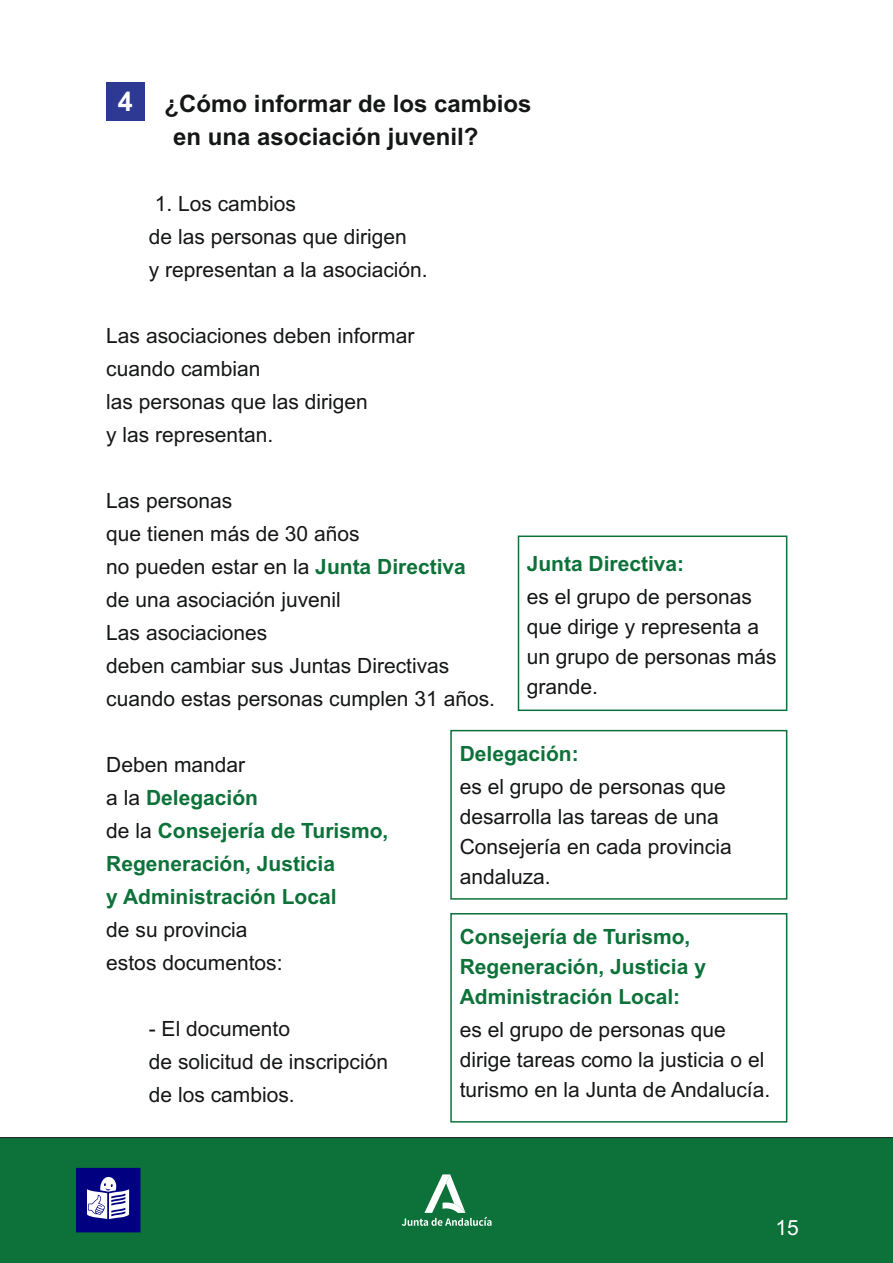
<style>
.page{position:relative;width:893px;height:1263px;background:#fff}
.page>*{position:absolute;margin:0;border:0;box-sizing:border-box;transform-origin:0 0}
.t1{font:700 27px "Arial";color:#fff}
.t2{font:700 24px/33px "Arial";color:#151616}
.t3{font:21px/33px "Arial";color:#151616}
.t4{font:700 21px/33px "Arial";color:#0d7239}
.t5{font:21px "Arial";color:#fff}
.s1{font-weight:700;color:#0d7239}
.s2{font-weight:400;color:#151616}
</style>
<div class="page">
<div style="left:0;top:1137px;width:893px;height:126px;background:#0d7239"></div>
<svg style="left:402px;top:1174px;width:89px;height:52px;background:#3c8d5f"></svg>
<svg style="left:76px;top:1168px;width:65px;height:64px"></svg>
<div style="left:106px;top:82px;width:38px;height:38px;background:#2d3993"></div>
<div style="left:450px;top:913px;width:337px;height:209px;border:2px solid #0d7239"></div>
<div style="left:450px;top:730px;width:337px;height:170px;border:2px solid #0d7239"></div>
<div style="left:518px;top:535px;width:269px;height:176px;border:2px solid #0d7239"></div>
<p class="t1" style="left:118px;top:91px;width:16px">4</p>
<p class="t2" style="left:173px;top:90px;width:360px;text-indent:-8px">¿Cómo informar de los cambios en una asociación juvenil?</p>
<p class="t3" style="left:149px;top:189px;width:280px">1. Los cambios<br>de las personas que dirigen<br>y representan a la asociación.</p>
<p class="t3" style="left:106px;top:321px;width:310px">Las asociaciones deben informar cuando cambian<br>las personas que las dirigen<br>y las representan.</p>
<p class="t3" style="left:106px;top:486px;width:390px">Las personas<br>que tienen más de 30 años<br>no pueden estar en la <span class="s1">Junta Directiva<br></span>de una asociación juvenil<br>Las asociaciones<br>deben cambiar sus Juntas Directivas cuando estas personas cumplen 31 años.</p>
<p class="t4" style="left:527px;top:549px;width:159px">Junta Directiva:</p>
<p class="t3" style="left:527px;top:583px;width:251px;line-height:30px">es el grupo de personas que dirige y representa a un grupo de personas más grande.</p>
<p class="t4" style="left:106px;top:750px;width:284px"><span class="s2">Deben mandar<br>a la</span> Delegación<br><span class="s2">de la</span> Consejería de Turismo,</p>
<p class="t4" style="left:106px;top:849px;width:232px">Regeneración, Justicia y Administración Local</p>
<p class="t3" style="left:106px;top:915px;width:178px">de su provincia estos documentos:</p>
<p class="t3" style="left:149px;top:1014px;width:241px">- El documento<br>de solicitud de inscripción de los cambios.</p>
<p class="t4" style="left:460px;top:739px;width:121px">Delegación:</p>
<p class="t3" style="left:460px;top:773px;width:273px;line-height:30px">es el grupo de personas que desarrolla las tareas de una<br>Consejería en cada provincia andaluza.</p>
<p class="t4" style="left:460px;top:923px;width:248px;line-height:30px">Consejería de Turismo,<br>Regeneración, Justicia y<br>Administración Local:</p>
<p class="t3" style="left:460px;top:1016px;width:312px;line-height:30px">es el grupo de personas que dirige tareas como la justicia o el turismo en la Junta de Andalucía.</p>
<p class="t5" style="left:775px;top:1220px;width:25px">15</p>
</div>
